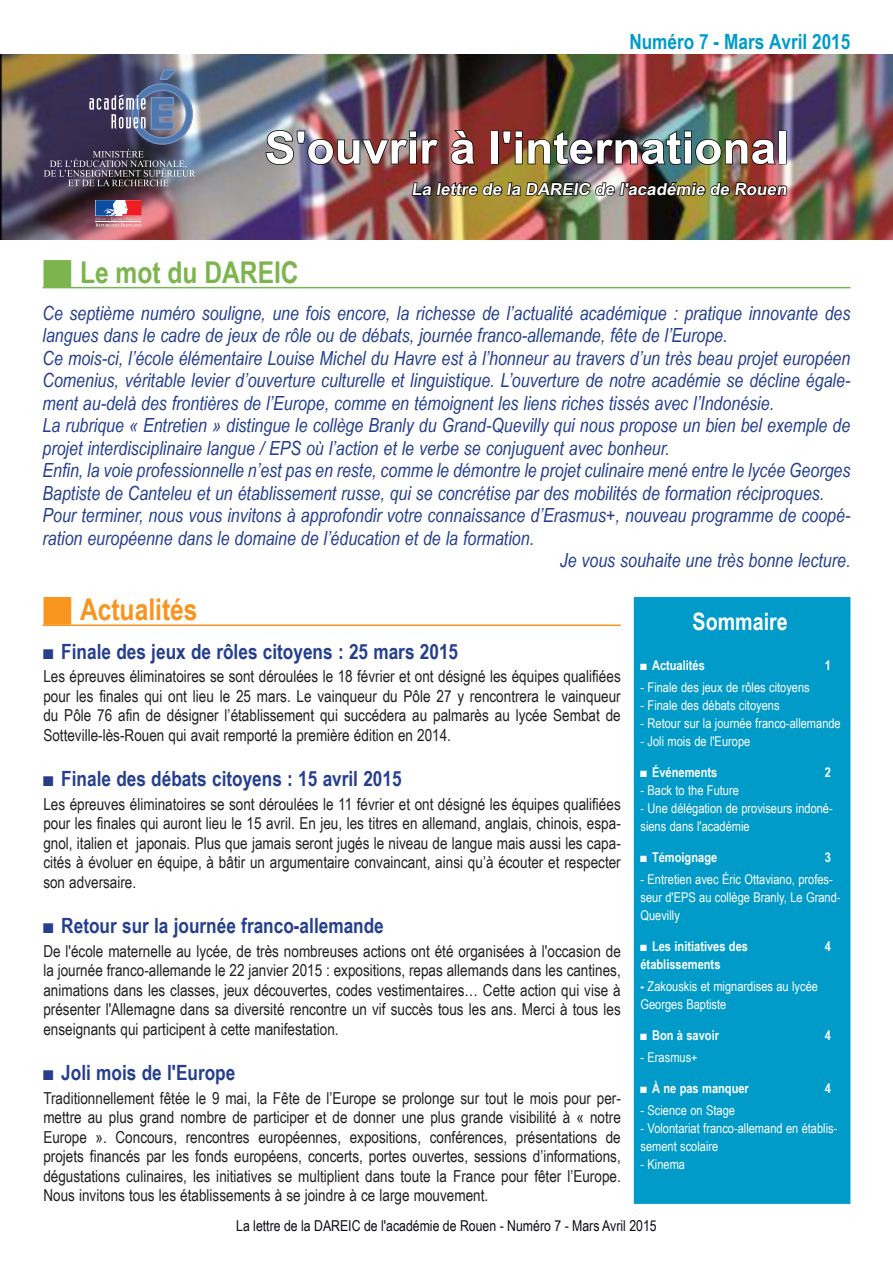
<style>
.page{position:relative;width:893px;height:1263px;background:#fff}
.page>*{position:absolute;margin:0;border:0;box-sizing:border-box;transform-origin:0 0}
.t1{font:700 45px "Arial Narrow";color:#fff;scale:1.25 1}
.le_mot_du_dareic{font:700 30px "Arial Narrow";color:#7cb54e}
.Actualités{font:700 30px "Arial Narrow";color:#f8951f}
.t2{font:700 24px "Arial Narrow";color:#fff}
.sstitre{font:700 21px "Arial Narrow";color:#253f8e}
.t3{font:700 21px "Arial Narrow";color:#009bc8}
.intro{font:italic 19.5px/22.5px "Arial Narrow";color:#253f8e}
.texte{font:16.5px/19.5px "Arial Narrow";color:#231f20;text-align:justify}
.t4{font:700 16.5px "Arial Narrow";color:#fff;scale:1.25 1}
.t5{font:15px "Arial Narrow";color:#0e0c14}
.texte-2{font:13.5px/18px "Arial Narrow";color:#fff}
.texte-3{font:700 13.5px "Arial Narrow";color:#fff}
.s1{font-weight:400}
.s2{font-weight:700}
</style>
<div class="page">
<img style="left:0;top:54px;width:893px;height:185px">
<div style="left:634px;top:597px;width:216px;height:607px;background:#009bc8"></div>
<svg style="left:95px;top:200px;width:46px;height:27px"></svg>
<img style="left:44px;top:69px;width:151px;height:117px">
<hr style="left:43px;top:287px;width:807px;height:1px;background:#7cb54e">
<hr style="left:43px;top:624px;width:578px;height:2px;background:#f8951f">
<img style="left:265px;top:129px;width:523px;height:84px">
<p class="t3" style="left:629px;top:26px;width:223px">Numéro 7 - Mars Avril 2015</p>
<p class="t1" style="left:265px;top:114px;width:421px">S'ouvrir à l'international</p>
<p class="t4" style="left:411px;top:177px;width:304px">La lettre de la DAREIC de l'académie de Rouen</p>
<p class="le_mot_du_dareic" style="left:43px;top:249px;width:258px">■ Le mot du DAREIC</p>
<p class="intro" style="left:43px;top:301px;width:809px">Ce septième numéro souligne, une fois encore, la richesse de l’actualité académique : pratique innovante des langues dans le cadre de jeux de rôle ou de débats, journée franco-allemande, fête de l’Europe.</p>
<p class="intro" style="left:43px;top:346px;width:809px;text-align:justify">Ce mois-ci, l’école élémentaire Louise Michel du Havre est à l’honneur au travers d’un très beau projet européen Comenius, véritable levier d’ouverture culturelle et linguistique. L’ouverture de notre académie se décline égale&shy;ment au-delà des frontières de l’Europe, comme en témoignent les liens riches tissés avec l’Indonésie.</p>
<p class="intro" style="left:43px;top:414px;width:809px">La rubrique « Entretien » distingue le collège Branly du Grand-Quevilly qui nous propose un bien bel exemple de projet interdisciplinaire langue / EPS où l’action et le verbe se conjuguent avec bonheur.</p>
<p class="intro" style="left:43px;top:459px;width:809px">Enfin, la voie professionnelle n’est pas en reste, comme le démontre le projet culinaire mené entre le lycée Georges<br>Baptiste de Canteleu et un établissement russe, qui se concrétise par des mobilités de formation réciproques.</p>
<p class="intro" style="left:43px;top:504px;width:809px">Pour terminer, nous vous invitons à approfondir votre connaissance d’Erasmus+, nouveau programme de coopé&shy;ration européenne dans le domaine de l’éducation et de la formation.</p>
<p class="intro" style="left:560px;top:549px;width:292px">Je vous souhaite une très bonne lecture.</p>
<p class="Actualités" style="left:43px;top:587px;width:157px">■ Actualités</p>
<p class="sstitre" style="left:43px;top:635px;width:416px"><span class="s1">■</span> Finale des jeux de rôles citoyens : 25 mars 2015</p>
<p class="texte" style="left:43px;top:666px;width:579px">Les épreuves éliminatoires se sont déroulées le 18 février et ont désigné les équipes qualifiées pour les finales qui ont lieu le 25 mars. Le vainqueur du Pôle 27 y rencontrera le vainqueur du Pôle 76 afin de désigner l’établissement qui succédera au palmarès au lycée Sembat de Sotteville-lès-Rouen qui avait remporté la première édition en 2014.</p>
<p class="sstitre" style="left:43px;top:763px;width:360px"><span class="s1">■</span> Finale des débats citoyens : 15 avril 2015</p>
<p class="texte" style="left:43px;top:794px;width:579px">Les épreuves éliminatoires se sont déroulées le 11 février et ont désigné les équipes qualifiées pour les finales qui auront lieu le 15 avril. En jeu, les titres en allemand, anglais, chinois, espa&shy;gnol, italien et japonais. Plus que jamais seront jugés le niveau de langue mais aussi les capa&shy;cités à évoluer en équipe, à bâtir un argumentaire convaincant, ainsi qu’à écouter et respecter son adversaire.</p>
<p class="sstitre" style="left:43px;top:910px;width:342px"><span class="s1">■</span> Retour sur la journée franco-allemande</p>
<p class="texte" style="left:43px;top:941px;width:579px">De l'école maternelle au lycée, de très nombreuses actions ont été organisées à l'occasion de la journée franco-allemande le 22 janvier 2015 : expositions, repas allemands dans les cantines, animations dans les classes, jeux découvertes, codes vestimentaires… Cette action qui vise à présenter l'Allemagne dans sa diversité rencontre un vif succès tous les ans. Merci à tous les enseignants qui participent à cette manifestation.</p>
<p class="sstitre" style="left:43px;top:1057px;width:193px"><span class="s1">■</span> Joli mois de l'Europe</p>
<p class="texte" style="left:43px;top:1088px;width:579px">Traditionnellement fêtée le 9 mai, la Fête de l’Europe se prolonge sur tout le mois pour per&shy;mettre au plus grand nombre de participer et de donner une plus grande visibilité à « notre Europe ». Concours, rencontres européennes, expositions, conférences, présentations de projets financés par les fonds européens, concerts, portes ouvertes, sessions d’informations, dégustations culinaires, les initiatives se multiplient dans toute la France pour fêter l’Europe.<br>Nous invitons tous les établissements à se joindre à ce large mouvement.</p>
<p class="t2" style="left:693px;top:603px;width:97px">Sommaire</p>
<p class="texte-3" style="left:640px;top:655px;width:66px"><span class="s1">■</span> Actualités</p>
<p class="texte-3" style="left:825px;top:655px;width:8px">1</p>
<p class="texte-2" style="left:640px;top:678px;width:171px">- Finale des jeux de rôles citoyens</p>
<p class="texte-2" style="left:640px;top:696px;width:141px">- Finale des débats citoyens</p>
<p class="texte-2" style="left:640px;top:714px;width:202px">- Retour sur la journée franco-allemande</p>
<p class="texte-2" style="left:640px;top:732px;width:111px">- Joli mois de l'Europe</p>
<p class="texte-3" style="left:640px;top:762px;width:78px"><span class="s1">■</span> Événements</p>
<p class="texte-3" style="left:825px;top:762px;width:8px">2</p>
<p class="texte-2" style="left:640px;top:780px;width:100px">- Back to the Future</p>
<p class="texte-2" style="left:640px;top:798px;width:194px">- Une délégation de proviseurs indoné&shy;siens dans l'académie</p>
<p class="texte-3" style="left:640px;top:846px;width:78px"><span class="s1">■</span> Témoignage</p>
<p class="texte-3" style="left:825px;top:846px;width:8px">3</p>
<p class="texte-2" style="left:640px;top:869px;width:202px">- Entretien avec Éric Ottaviano, profes&shy;seur d'EPS au collège Branly, Le Grand-<br>Quevilly</p>
<p class="texte-3" style="left:640px;top:935px;width:109px"><span class="s1">■</span> Les initiatives des</p>
<p class="texte-3" style="left:825px;top:935px;width:8px">4</p>
<p class="texte-3" style="left:640px;top:953px;width:81px">établissements</p>
<p class="texte-2" style="left:640px;top:976px;width:179px"><span class="s2">-</span> Zakouskis et mignardises au lycée<br>Georges Baptiste</p>
<p class="texte-3" style="left:640px;top:1024px;width:80px"><span class="s1">■</span> Bon à savoir</p>
<p class="texte-3" style="left:825px;top:1024px;width:8px">4</p>
<p class="texte-2" style="left:640px;top:1047px;width:59px">- Erasmus+</p>
<p class="texte-3" style="left:640px;top:1077px;width:110px"><span class="s1">■</span> À ne pas manquer</p>
<p class="texte-3" style="left:825px;top:1077px;width:8px">4</p>
<p class="texte-2" style="left:640px;top:1100px;width:96px">- Science on Stage</p>
<p class="texte-2" style="left:640px;top:1118px;width:198px">- Volontariat franco-allemand en établis&shy;sement scolaire</p>
<p class="texte-2" style="left:640px;top:1154px;width:46px">- Kinema</p>
<p class="t5" style="left:236px;top:1215px;width:422px">La lettre de la DAREIC de l'académie de Rouen - Numéro 7 - Mars Avril 2015</p>
</div>
